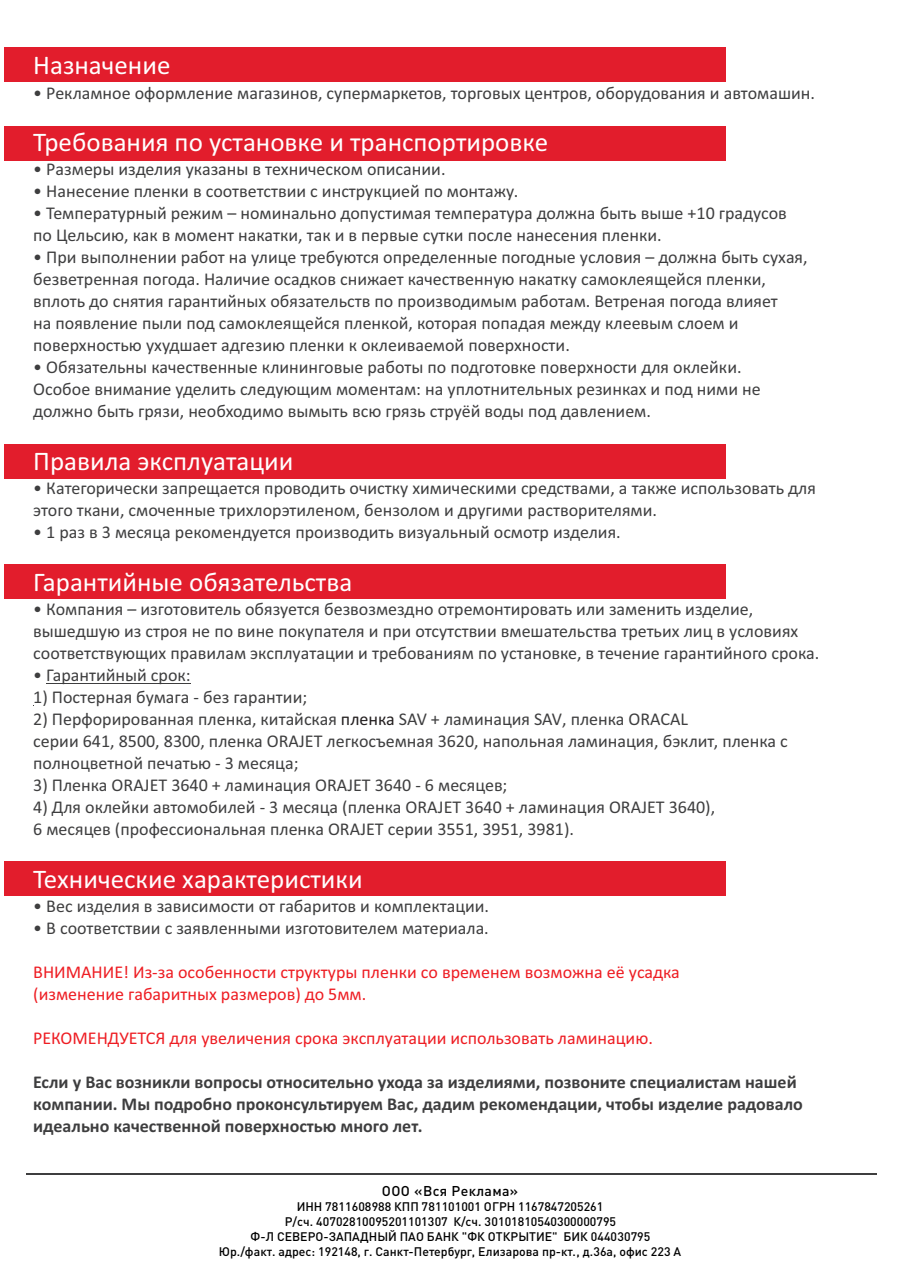
<style>
.page{position:relative;width:902px;height:1272px;background:#fff}
.page>*{position:absolute;margin:0;border:0;box-sizing:border-box;transform-origin:0 0}
.t1{font:27px "Calibri";color:#fff}
.t2{font:18px/21.9px "Calibri";color:#3e3e3f}
.t3{font:700 18px/21.9px "Calibri";color:#3e3e3f}
.t4{font:18px/21.9px "Calibri";color:#ee1d23}
.t5{font:500 14.1px "DIN Pro";letter-spacing:.03em;color:#000}
.t6{font:500 12.3px/14.9px "DIN Pro";letter-spacing:.005em;color:#000;text-align:center}
.s1{color:#231f20}
</style>
<div class="page">
<hr style="left:26px;top:1173px;width:850px;height:1px;background:#3e3e3f">
<div style="left:4px;top:48px;width:722px;height:34px;background:#e21d2c"></div>
<div style="left:4px;top:126px;width:722px;height:34px;background:#e21d2c"></div>
<div style="left:4px;top:444px;width:722px;height:34px;background:#e21d2c"></div>
<div style="left:4px;top:564px;width:722px;height:34px;background:#e21d2c"></div>
<div style="left:4px;top:861px;width:722px;height:34px;background:#e21d2c"></div>
<hr style="left:46px;top:682px;width:145px;height:1px;background:#3e3e3f">
<h1 class="t1" style="left:33px;top:54px;width:139px">Назначение</h1>
<p class="t2" style="left:33px;top:83px;width:783px">• Рекламное оформление магазинов, супермаркетов, торговых центров, оборудования и автомашин.</p>
<h1 class="t1" style="left:33px;top:131px;width:516px">Требования по установке и транспортировке</h1>
<p class="t2" style="left:33px;top:160px;width:414px">• Размеры изделия указаны в техническом описании.</p>
<p class="t2" style="left:33px;top:182px;width:486px">• Нанесение пленки в соответствии с инструкцией по монтажу.</p>
<p class="t2" style="left:33px;top:204px;width:755px">• Температурный режим – номинально допустимая температура должна быть выше +10 градусов по Цельсию, как в момент накатки, так и в первые сутки после нанесения пленки.</p>
<p class="t2" style="left:33px;top:248px;width:775px">• При выполнении работ на улице требуются определенные погодные условия – должна быть сухая, безветренная погода. Наличие осадков снижает качественную накатку самоклеящейся пленки, вплоть до снятия гарантийных обязательств по производимым работам. Ветреная погода влияет<br>на появление пыли под самоклеящейся пленкой, которая попадая между клеевым слоем и поверхностью ухудшает адгезию пленки к оклеиваемой поверхности.</p>
<p class="t2" style="left:33px;top:358px;width:729px">• Обязательны качественные клининговые работы по подготовке поверхности для оклейки.<br>Особое внимание уделить следующим моментам: на уплотнительных резинках и под ними не должно быть грязи, необходимо вымыть всю грязь струёй воды под давлением.</p>
<h1 class="t1" style="left:33px;top:449px;width:261px">Правила эксплуатации</h1>
<p class="t2" style="left:33px;top:479px;width:784px">• Категорически запрещается проводить очистку химическими средствами, а также использовать для этого ткани, смоченные трихлорэтиленом, бензолом и другими растворителями.</p>
<p class="t2" style="left:33px;top:522px;width:589px">• 1 раз в 3 месяца рекомендуется производить визуальный осмотр изделия.</p>
<h1 class="t1" style="left:33px;top:570px;width:320px">Гарантийные обязательства</h1>
<p class="t2" style="left:33px;top:599px;width:787px">• Компания – изготовитель обязуется безвозмездно отремонтировать или заменить изделие, вышедшую из строя не по вине покупателя и при отсутствии вмешательства третьих лиц в условиях соответствующих правилам эксплуатации и требованиям по установке, в течение гарантийного срока.</p>
<p class="t2" style="left:33px;top:665px;width:159px">• Гарантийный срок:</p>
<p class="t2" style="left:33px;top:687px;width:275px">1) Постерная бумага - без гарантии;</p>
<p class="t2" style="left:33px;top:709px;width:756px">2) Перфорированная пленка, китайская <span class="s1">пленка</span> SAV + ламинация SAV, пленка ORACAL<br>серии 641, 8500, 8300, пленка ORAJET легкосъемная 3620, напольная ламинация, бэклит, пленка с полноцветной печатью - 3 месяца;</p>
<p class="t2" style="left:33px;top:775px;width:475px">3) Пленка ORAJET 3640 + ламинация ORAJET 3640 - 6 месяцев;</p>
<p class="t2" style="left:33px;top:797px;width:683px">4) Для оклейки автомобилей - 3 месяца (пленка ORAJET 3640 + ламинация ORAJET 3640),<br>6 месяцев (профессиональная пленка ORAJET серии 3551, 3951, 3981).</p>
<h1 class="t1" style="left:33px;top:867px;width:331px">Технические характеристики</h1>
<p class="t2" style="left:33px;top:896px;width:457px">• Вес изделия в зависимости от габаритов и комплектации.</p>
<p class="t2" style="left:33px;top:918px;width:457px">• В соответствии с заявленными изготовителем материала.</p>
<p class="t4" style="left:33px;top:962px;width:648px">ВНИМАНИЕ! Из-за особенности структуры пленки со временем возможна её усадка (изменение габаритных размеров) до 5мм.</p>
<p class="t4" style="left:33px;top:1028px;width:621px">РЕКОМЕНДУЕТСЯ для увеличения срока эксплуатации использовать ламинацию.</p>
<p class="t3" style="left:33px;top:1072px;width:771px">Если у Вас возникли вопросы относительно ухода за изделиями, позвоните специалистам нашей компании. Мы подробно проконсультируем Вас, дадим рекомендации, чтобы изделие радовало идеально качественной поверхностью много лет.</p>
<p class="t5" style="left:382px;top:1185px;width:138px">ООО «Вся Реклама»</p>
<p class="t6" style="left:219px;top:1200px;width:464px">ИНН 7811608988 КПП 781101001 ОГРН 1167847205261<br>Р/сч. 40702810095201101307 К/сч. 30101810540300000795<br>Ф-Л СЕВЕРО-ЗАПАДНЫЙ ПАО БАНК "ФК ОТКРЫТИЕ" БИК 044030795<br>Юр./факт. адрес: 192148, г. Санкт-Петербург, Елизарова пр-кт., д.36а, офис 223 А</p>
</div>
